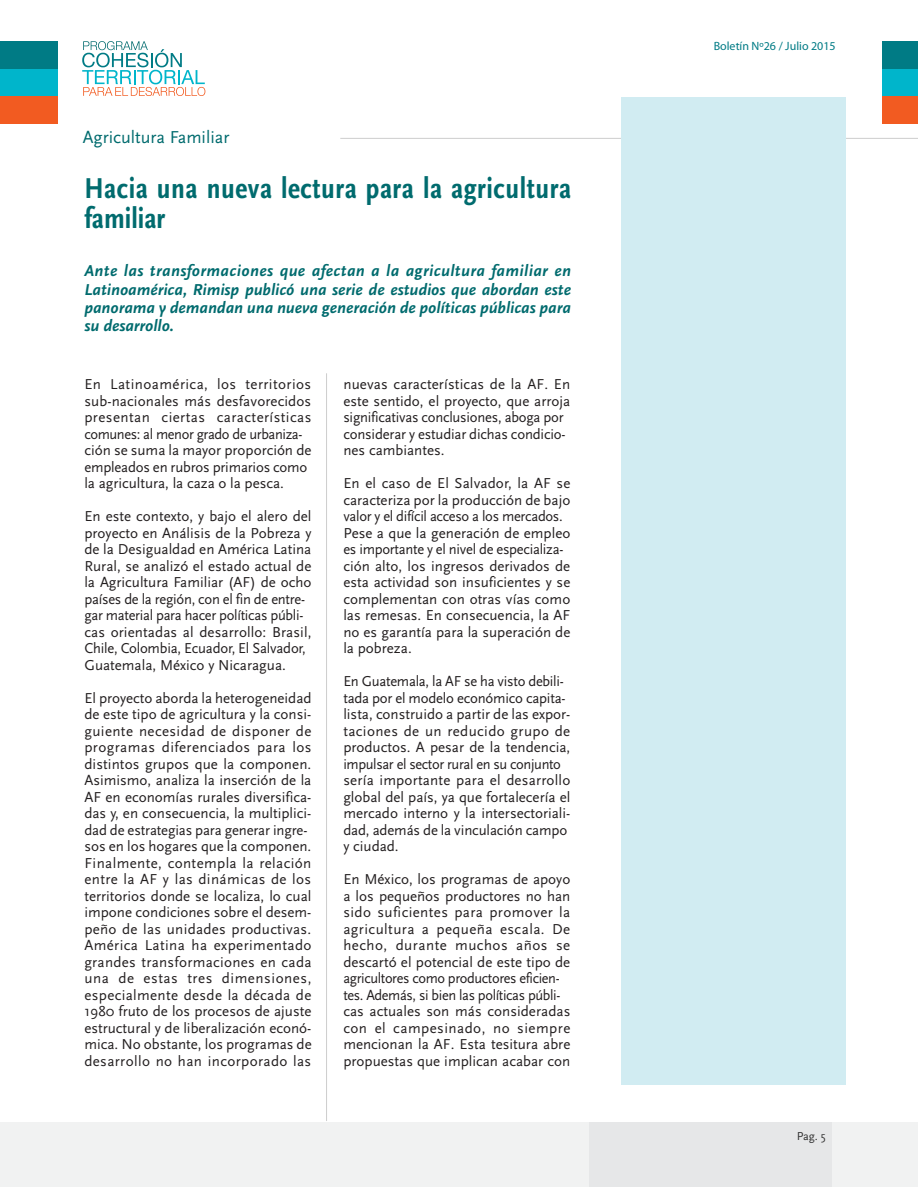
<style>
.page{position:relative;width:918px;height:1188px;background:#fff}
.page>*{position:absolute;margin:0;border:0;box-sizing:border-box;transform-origin:0 0}
.t1{font:700 condensed 30px/30px "Scala Sans";letter-spacing:.02em;color:#006b6e}
.t2{font:18px "Scala Sans";color:#006b6e}
.t3{font:italic 700 16.5px/18.5px "Scala Sans";color:#006b6e;text-align:justify}
.t4{font:15px/16.5px "Scala Sans";color:#231f20}
.t5{font:12px "Myriad Pro";color:#007b85}
.t6{font:12px "Scala Sans";color:#333}
</style>
<div class="page">
<div style="left:0;top:1122px;width:918px;height:64px;background:#f1f2f2"></div>
<div style="left:589px;top:1122px;width:243px;height:64px;background:#e6e7e8"></div>
<div style="left:0;top:41px;width:58px;height:28px;background:#007b85"></div>
<div style="left:0;top:69px;width:58px;height:27px;background:#00b5cb"></div>
<div style="left:0;top:96px;width:58px;height:28px;background:#f25b21"></div>
<div style="left:882px;top:41px;width:36px;height:28px;background:#007b85"></div>
<div style="left:882px;top:69px;width:36px;height:27px;background:#00b5cb"></div>
<div style="left:882px;top:96px;width:36px;height:28px;background:#f25b21"></div>
<hr style="left:340px;top:138px;width:578px;height:1px;background:#cdcdcd">
<hr style="left:326px;top:373px;width:1px;height:748px;background:#cdcdcd">
<div style="left:621px;top:98px;width:224px;height:987px;background:#d1ecf2"></div>
<svg style="left:82px;top:41px;width:123px;height:55px"></svg>
<p class="t2" style="left:83px;top:128px;width:148px">Agricultura Familiar</p>
<h1 class="t1" style="left:84px;top:174px;width:488px">Hacia una nueva lectura para la agricultura familiar</h1>
<p class="t3" style="left:84px;top:262px;width:488px">Ante las transformaciones que afectan a la agricultura familiar en Latinoamérica, Rimisp publicó una serie de estudios que abordan este panorama y demandan una nueva generación de políticas públicas para su desarrollo.</p>
<p class="t4" style="left:84px;top:377px;width:229px">En Latinoamérica, los territorios sub-nacionales más desfavorecidos presentan ciertas características comunes: al menor grado de urbaniza&shy;ción se suma la mayor proporción de empleados en rubros primarios como la agricultura, la caza o la pesca.</p>
<p class="t4" style="left:84px;top:509px;width:229px">En este contexto, y bajo el alero del proyecto en Análisis de la Pobreza y de la Desigualdad en América Latina Rural, se analizó el estado actual de la Agricultura Familiar (AF) de ocho países de la región, con el fin de entre&shy;gar material para hacer políticas públi&shy;cas orientadas al desarrollo: Brasil, Chile, Colombia, Ecuador, El Salvador, Guatemala, México y Nicaragua.</p>
<p class="t4" style="left:84px;top:690px;width:229px">El proyecto aborda la heterogeneidad de este tipo de agricultura y la consi&shy;guiente necesidad de disponer de programas diferenciados para los distintos grupos que la componen.<br>Asimismo, analiza la inserción de la AF en economías rurales diversifica&shy;das y, en consecuencia, la multiplici&shy;dad de estrategias para generar ingre&shy;sos en los hogares que la componen.<br>Finalmente, contempla la relación entre la AF y las dinámicas de los territorios donde se localiza, lo cual impone condiciones sobre el desem&shy;peño de las unidades productivas.<br>América Latina ha experimentado grandes transformaciones en cada una de estas tres dimensiones, especialmente desde la década de 1980 fruto de los procesos de ajuste estructural y de liberalización econó&shy;mica. No obstante, los programas de desarrollo no han incorporado las</p>
<p class="t4" style="left:343px;top:377px;width:228px">nuevas características de la AF. En este sentido, el proyecto, que arroja significativas conclusiones, aboga por considerar y estudiar dichas condicio&shy;nes cambiantes.</p>
<p class="t4" style="left:343px;top:476px;width:229px">En el caso de El Salvador, la AF se caracteriza por la producción de bajo valor y el difícil acceso a los mercados.<br>Pese a que la generación de empleo es importante y el nivel de especializa&shy;ción alto, los ingresos derivados de esta actividad son insuficientes y se complementan con otras vías como las remesas. En consecuencia, la AF no es garantía para la superación de la pobreza.</p>
<p class="t4" style="left:343px;top:674px;width:229px">En Guatemala, la AF se ha visto debili&shy;tada por el modelo económico capita&shy;lista, construido a partir de las expor&shy;taciones de un reducido grupo de productos. A pesar de la tendencia, impulsar el sector rural en su conjunto sería importante para el desarrollo global del país, ya que fortalecería el mercado interno y la intersectoriali&shy;dad, además de la vinculación campo y ciudad.</p>
<p class="t4" style="left:343px;top:872px;width:229px">En México, los programas de apoyo a los pequeños productores no han sido suficientes para promover la agricultura a pequeña escala. De hecho, durante muchos años se descartó el potencial de este tipo de agricultores como productores eficien&shy;tes. Además, si bien las políticas públi&shy;cas actuales son más consideradas con el campesinado, no siempre mencionan la AF. Esta tesitura abre propuestas que implican acabar con</p>
<p class="t5" style="left:714px;top:39px;width:124px">Boletín Nº26 / Julio 2015</p>
<p class="t6" style="left:797px;top:1129px;width:30px">Pag. 5</p>
</div>
